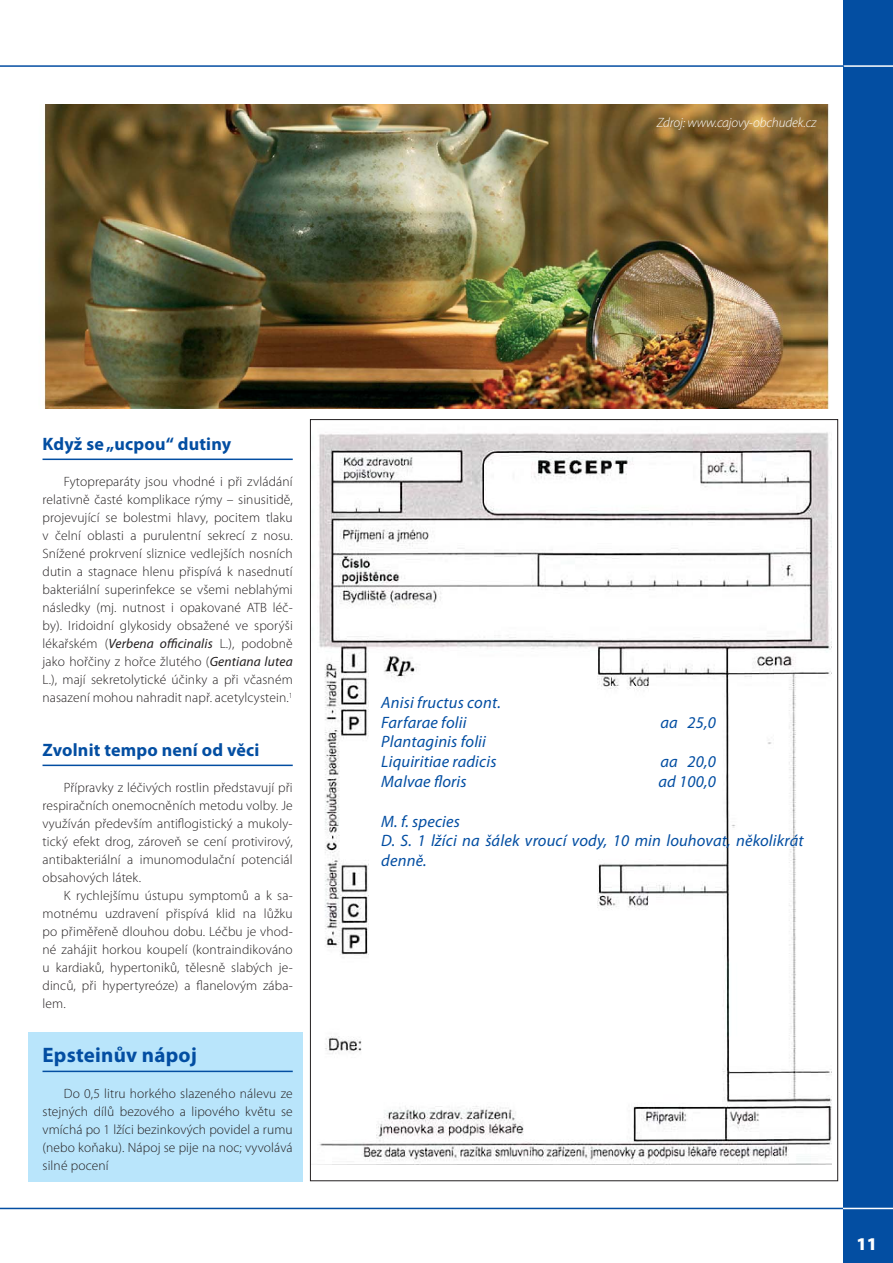
<style>
.page{position:relative;width:893px;height:1263px;background:#fff}
.page>*{position:absolute;margin:0;border:0;box-sizing:border-box;transform-origin:0 0}
.t1{font:700 21px "Myriad Pro";letter-spacing:.01em;color:#034ea2}
.t2{font:700 18px "Myriad Pro";letter-spacing:.01em;color:#034ea2}
.t3{font:900 18px "Myriad Pro";color:#fff}
.t4{font:italic 16.5px/19.8px "Myriad Pro";letter-spacing:.01em;color:#034ea2}
.t5{font:300 13.5px/18px "Myriad Pro";letter-spacing:.01em;color:#231f20;text-align:justify}
.t6{font:italic 300 13.5px "Myriad Pro";letter-spacing:-.01em;color:#fff}
.s1{font-weight:400;font-style:italic}
</style>
<div class="page">
<div style="left:28px;top:1032px;width:275px;height:149px;background:#b9e5fb"></div>
<div style="left:844px;top:0;width:49px;height:1263px;background:#034ea2"></div>
<hr style="left:0;top:65px;width:893px;height:2px;background:#fff">
<hr style="left:0;top:65px;width:844px;height:2px;background:#034ea2">
<hr style="left:43px;top:459px;width:250px;height:1px;background:#034ea2">
<hr style="left:43px;top:765px;width:250px;height:1px;background:#034ea2">
<hr style="left:43px;top:1071px;width:250px;height:1px;background:#034ea2">
<hr style="left:0;top:1208px;width:893px;height:1px;background:#fff">
<hr style="left:0;top:1208px;width:843px;height:1px;background:#034ea2">
<img style="left:319px;top:432px;width:512px;height:732px">
<img style="left:44px;top:105px;width:785px;height:303px">
<p class="t6" style="left:657px;top:117px;width:161px">Zdroj: www.cajovy-obchudek.cz</p>
<h2 class="t2" style="left:43px;top:437px;width:190px">Když se „ucpou“ dutiny</h2>
<p class="t5" style="left:43px;top:474px;width:252px;text-indent:21px">Fytopreparáty jsou vhodné i při zvládání relativně časté komplikace rýmy – sinusitidě, projevující se bolestmi hlavy, pocitem tlaku v čelní oblasti a purulentní sekrecí z nosu.<br>Snížené prokrvení sliznice vedlejších nosních dutin a stagnace hlenu přispívá k nasednutí bakteriální superinfekce se všemi neblahými následky (mj. nutnost i opakované ATB léč&shy;by). Iridoidní glykosidy obsažené ve sporýši lékařském (<span class="s1">Verbena officinalis</span> L.), podobně jako hořčiny z hořce žlutého (<span class="s1">Gentiana lutea </span>L.), mají sekretolytické účinky a při včasném nasazení mohou nahradit např. acetylcystein.<sup>1</sup></p>
<h2 class="t2" style="left:43px;top:743px;width:218px">Zvolnit tempo není od věci</h2>
<p class="t5" style="left:43px;top:780px;width:252px;text-indent:21px">Přípravky z léčivých rostlin představují při respiračních onemocněních metodu volby. Je využíván především antiflogistický a mukoly&shy;tický efekt drog, zároveň se cení protivirový, antibakteriální a imunomodulační potenciál obsahových látek.</p>
<p class="t5" style="left:43px;top:888px;width:252px;text-indent:21px">K rychlejšímu ústupu symptomů a k sa&shy;motnému uzdravení přispívá klid na lůžku po přiměřeně dlouhou dobu. Léčbu je vhod&shy;né zahájit horkou koupelí (kontraindikováno u kardiaků, hypertoniků, tělesně slabých je&shy;dinců, při hypertyreóze) a flanelovým zába&shy;lem.</p>
<h1 class="t1" style="left:43px;top:1047px;width:156px">Epsteinův nápoj</h1>
<p class="t5" style="left:43px;top:1086px;width:252px;text-indent:21px">Do 0,5 litru horkého slazeného nálevu ze stejných dílů bezového a lipového květu se vmíchá po 1 lžíci bezinkových povidel a rumu (nebo koňaku). Nápoj se pije na noc; vyvolává silné pocení</p>
<p class="t4" style="left:381px;top:694px;width:121px">Anisi fructus cont.<br>Farfarae folii</p>
<p class="t4" style="left:381px;top:734px;width:117px">Plantaginis folii<br>Liquiritiae radicis</p>
<p class="t4" style="left:660px;top:714px;width:57px">aa 25,0</p>
<p class="t4" style="left:660px;top:753px;width:57px">aa 20,0</p>
<p class="t4" style="left:381px;top:773px;width:87px">Malvae floris</p>
<p class="t4" style="left:658px;top:773px;width:59px">ad 100,0</p>
<p class="t4" style="left:381px;top:813px;width:424px">M. f. species<br>D. S. 1 lžíci na šálek vroucí vody, 10 min louhovat, několikrát denně.</p>
<h2 class="t3" style="left:857px;top:1237px;width:22px">11</h2>
</div>
